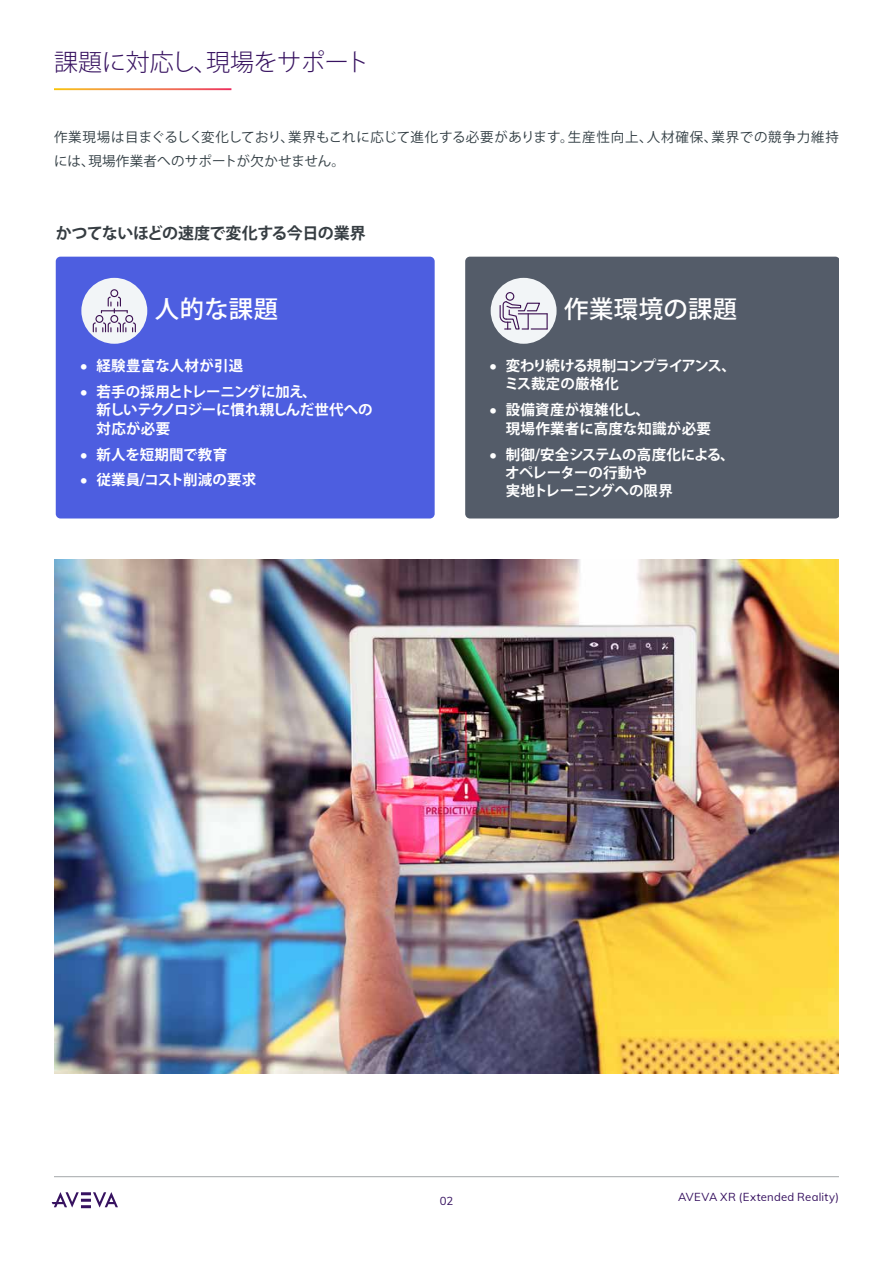
<style>
.page{position:relative;width:893px;height:1263px;background:#fff}
.page>*{position:absolute;margin:0;border:0;box-sizing:border-box;transform-origin:0 0}
.t1{font:500 24.45px "Koz Go Pr 6 N";letter-spacing:.02em;color:#fff}
.H3_Internal_Pages{font:300 24px "Koz Go Pr 6 N";letter-spacing:-.01em;color:#371260}
.t2{font:700 16.05px "Koz Go Pr 6 N";letter-spacing:-.02em;color:#363d42}
.t3{font:700 14.55px/18.3px "Koz Go Pr 6 N";color:#fff}
.t4{font:700 14.55px/18.3px "Koz Go Pr 6 N";letter-spacing:.02em;color:#fff}
.t5{font:700 14.55px/18.3px "Koz Go Pr 6 N";letter-spacing:-.05em;color:#fff}
.Body_Copy{font:13.5px/24px "Koz Go Pr 6 N";letter-spacing:.02em;color:#2f3b41}
.t6{font:11.4px "Muli";letter-spacing:.02em;color:#371260}
.s1{font-family:"Muli";font-weight:600;font-size:15.3px}
.s2{font-family:"Muli";font-weight:600;font-size:15.6px}
</style>
<div class="page">
<hr style="left:54px;top:1176px;width:785px;height:1px;background:#a3a7a9">
<svg style="left:52px;top:1192px;width:66px;height:16px"></svg>
<img style="left:54px;top:559px;width:785px;height:515px">
<div style="left:56px;top:257px;width:379px;height:261px;background:#4d5ee0;border-radius:5px"></div>
<div style="left:465px;top:257px;width:374px;height:261px;background:#545c69"></div>
<div style="left:81px;top:278px;width:66px;height:66px;background:#f2f5f7;border-radius:50%"></div>
<svg style="left:132px;top:322px;width:4px;height:11px"></svg>
<div style="left:125px;top:315px;width:8px;height:8px;border:1px solid #3d1152;border-radius:50%"></div>
<div style="left:95px;top:315px;width:8px;height:8px;border:1px solid #3d1152;border-radius:50%"></div>
<div style="left:110px;top:289px;width:8px;height:8px;border:1px solid #3d1152;border-radius:50%"></div>
<svg style="left:92px;top:322px;width:34px;height:11px"></svg>
<div style="left:110px;top:315px;width:8px;height:8px;border:1px solid #3d1152;border-radius:50%"></div>
<svg style="left:101px;top:296px;width:27px;height:17px"></svg>
<div style="left:491px;top:278px;width:66px;height:66px;background:#f2f5f7;border-radius:50%"></div>
<div style="left:506px;top:292px;width:8px;height:9px;border:1px solid #3d1152;border-radius:50%"></div>
<svg style="left:499px;top:300px;width:49px;height:30px"></svg>
<p class="H3_Internal_Pages" style="left:54px;top:48px;width:317px">課題に対応し、現場をサポート</p>
<p class="Body_Copy" style="left:54px;top:126px;width:786px">作業現場は目まぐるしく変化しており、業界もこれに応じて進化する必要があります。生産性向上、人材確保、業界での競争力維持には、現場作業者へのサポートが欠かせません。</p>
<p class="t2" style="left:56px;top:224px;width:312px">かつてないほどの速度で変化する今日の業界</p>
<p class="t1" style="left:155px;top:295px;width:125px">人的な課題</p>
<p class="t4" style="left:80px;top:357px;width:165px"><span class="s1">•</span> 経験豊富な人材が引退</p>
<p class="t3" style="left:97px;top:383px;width:278px;text-indent:-17px"><span class="s1">•</span> 若手の採用とトレーニングに加え、<br>新しいテクノロジーに慣れ親しんだ世代への対応が必要</p>
<p class="t3" style="left:80px;top:445px;width:149px"><span class="s1">•</span> 新人を短期間で教育</p>
<p class="t3" style="left:80px;top:471px;width:178px"><span class="s1">•</span> 従業員<span class="s2">/</span>コスト削減の要求</p>
<p class="t1" style="left:564px;top:295px;width:175px">作業環境の課題</p>
<p class="t5" style="left:504px;top:357px;width:233px;text-indent:-15px"><span class="s1">•</span> 変わり続ける規制コンプライアンス、ミス裁定の厳格化</p>
<p class="t4" style="left:506px;top:401px;width:207px;text-indent:-17px"><span class="s1">•</span> 設備資産が複雑化し、<br>現場作業者に高度な知識が必要</p>
<p class="t3" style="left:505px;top:445px;width:231px;text-indent:-16px"><span class="s1">•</span> 制御<span class="s2">/</span>安全システムの高度化による、オペレーターの行動や<br>実地トレーニングへの限界</p>
<p class="t6" style="left:440px;top:1193px;width:15px">02</p>
<p class="t6" style="left:678px;top:1188px;width:162px">AVEVA XR (Extended Reality)</p>
</div>
